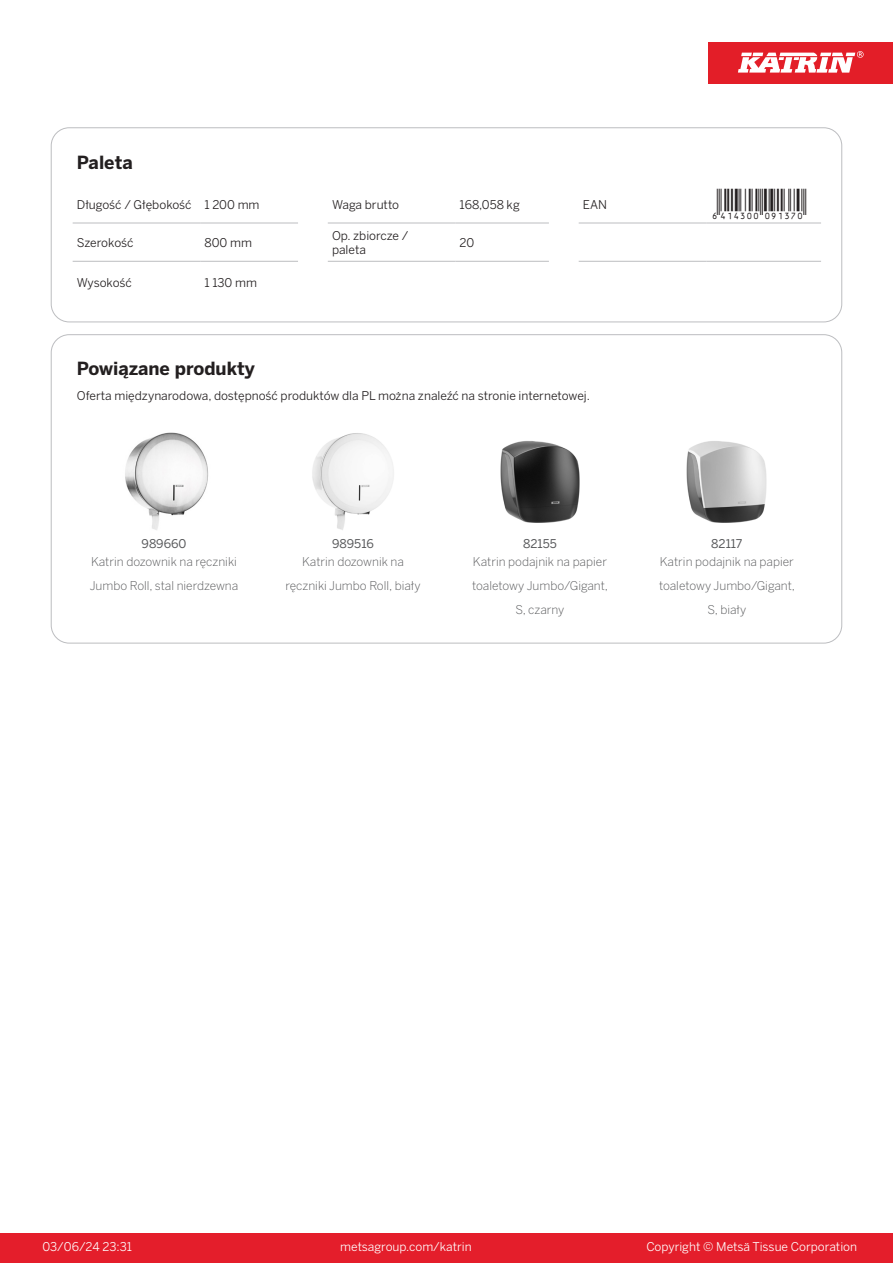
<style>
.page{position:relative;width:893px;height:1263px;background:#fff}
.page>*{position:absolute;margin:0;border:0;box-sizing:border-box;transform-origin:0 0}
.T_EAN{font:30px "Viisas EAN Matala";color:#231f20}
.T_TableHeader{font:700 18px "Benton Sans";color:#231f20}
.T_RelatedName{font:300 12px/24px "Benton Sans";color:#57585a;text-align:center}
.T_TableBody{font:12px "Benton Sans";color:#231f20}
.t1{font:12px "Benton Sans";color:#fff}
.T_RelatedCode{font:12px "Benton Sans";color:#57585a}
</style>
<div class="page">
<div style="left:0;top:1233px;width:893px;height:30px;background:#e41e2b"></div>
<div style="left:708px;top:43px;width:185px;height:41px;background:#e31e28"></div>
<svg style="left:738px;top:51px;width:126px;height:22px"></svg>
<hr style="left:73px;top:223px;width:127px;height:1px;background:#bcbdc0">
<hr style="left:200px;top:223px;width:98px;height:1px;background:#bcbdc0">
<hr style="left:328px;top:223px;width:127px;height:1px;background:#bcbdc0">
<hr style="left:455px;top:223px;width:94px;height:1px;background:#bcbdc0">
<hr style="left:579px;top:223px;width:127px;height:1px;background:#bcbdc0">
<hr style="left:706px;top:223px;width:115px;height:1px;background:#bcbdc0">
<hr style="left:73px;top:261px;width:127px;height:1px;background:#bcbdc0">
<hr style="left:200px;top:261px;width:98px;height:1px;background:#bcbdc0">
<hr style="left:328px;top:261px;width:127px;height:1px;background:#bcbdc0">
<hr style="left:455px;top:261px;width:94px;height:1px;background:#bcbdc0">
<hr style="left:579px;top:261px;width:127px;height:1px;background:#bcbdc0">
<hr style="left:706px;top:261px;width:115px;height:1px;background:#bcbdc0">
<div style="left:51px;top:128px;width:791px;height:194px;border:1px solid #bcbdc0;border-radius:18px"></div>
<img style="left:125px;top:433px;width:83px;height:97px">
<img style="left:312px;top:433px;width:82px;height:97px">
<img style="left:500px;top:441px;width:80px;height:82px">
<img style="left:686px;top:441px;width:81px;height:82px">
<p class="T_TableHeader" style="left:77px;top:151px;width:57px">Paleta</p>
<p class="T_TableBody" style="left:77px;top:197px;width:116px">Długość / Głębokość</p>
<p class="T_TableBody" style="left:204px;top:197px;width:57px">1 200 mm</p>
<p class="T_TableBody" style="left:332px;top:197px;width:69px">Waga brutto</p>
<p class="T_TableBody" style="left:460px;top:197px;width:62px">168,058 kg</p>
<p class="T_TableBody" style="left:583px;top:197px;width:26px">EAN</p>
<p class="T_EAN" style="left:710px;top:188px;width:97px">*6414300091370*</p>
<p class="T_TableBody" style="left:77px;top:235px;width:58px">Szerokość</p>
<p class="T_TableBody" style="left:204px;top:235px;width:49px">800 mm</p>
<p class="T_TableBody" style="left:332px;top:228px;width:78px">Op. zbiorcze /</p>
<p class="T_TableBody" style="left:332px;top:243px;width:35px">paleta</p>
<p class="T_TableBody" style="left:460px;top:235px;width:16px">20</p>
<p class="T_TableBody" style="left:77px;top:276px;width:56px">Wysokość</p>
<p class="T_TableBody" style="left:204px;top:276px;width:54px">1 130 mm</p>
<p class="T_TableHeader" style="left:77px;top:357px;width:179px">Powiązane produkty</p>
<p class="T_TableBody" style="left:77px;top:388px;width:515px">Oferta międzynarodowa, dostępność produktów dla PL można znaleźć na stronie internetowej.</p>
<p class="T_RelatedCode" style="left:142px;top:537px;width:46px">989660</p>
<p class="T_RelatedCode" style="left:332px;top:537px;width:43px">989516</p>
<p class="T_RelatedCode" style="left:523px;top:537px;width:35px">82155</p>
<p class="T_RelatedCode" style="left:711px;top:537px;width:33px">82117</p>
<p class="T_RelatedName" style="left:90px;top:550px;width:150px;text-align:left">Katrin dozownik na ręczniki<br>Jumbo Roll, stal nierdzewna</p>
<p class="T_RelatedName" style="left:285px;top:550px;width:137px">Katrin dozownik na ręczniki Jumbo Roll, biały</p>
<p class="T_RelatedName" style="left:472px;top:550px;width:138px">Katrin podajnik na papier toaletowy Jumbo/Gigant,<br>S, czarny</p>
<p class="T_RelatedName" style="left:659px;top:550px;width:138px">Katrin podajnik na papier toaletowy Jumbo/Gigant,<br>S, biały</p>
<p class="t1" style="left:43px;top:1239px;width:91px">03/06/24 23:31</p>
<p class="t1" style="left:340px;top:1239px;width:133px">metsagroup.com/katrin</p>
<p class="t1" style="left:646px;top:1239px;width:212px">Copyright © Metsä Tissue Corporation</p>
</div>
